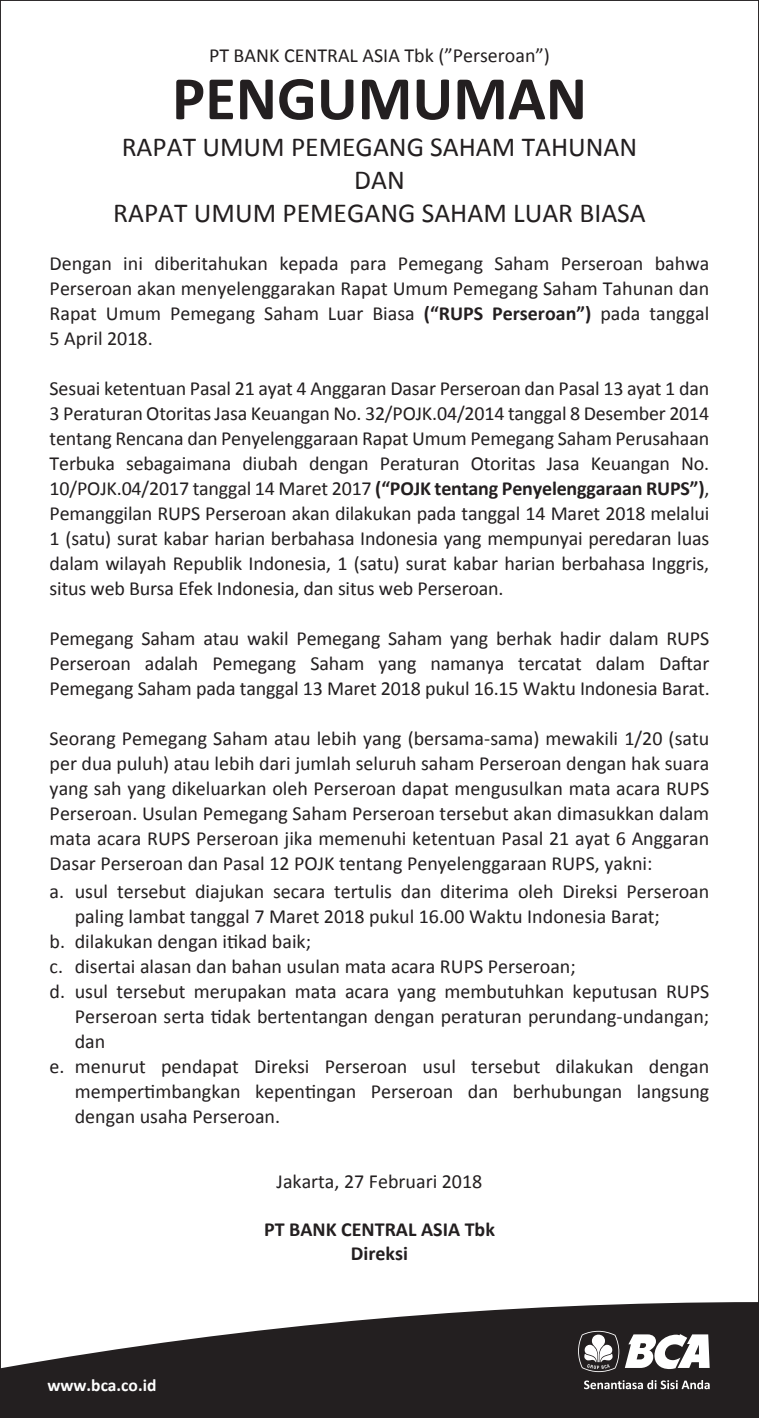
<style>
.page{position:relative;width:759px;height:1418px;background:#fff}
.page>*{position:absolute;margin:0;border:0;box-sizing:border-box;transform-origin:0 0}
.t1{font:700 62.5px "Calibri";color:#231f20}
.t2{font:27.5px/33px "Calibri";color:#231f20;text-align:center}
.t3{font:20px/25px "Calibri";color:#231f20;text-align:justify}
.t4{font:700 20px/24px "Calibri";color:#231f20;text-align:center}
.t5{font:700 17.5px "Calibri";color:#fff}
.s1{font-weight:700}
</style>
<div class="page">
<svg style="left:0;top:1301px;width:758px;height:116px;fill:#231f20"></svg>
<svg style="left:578px;top:1330px;width:131px;height:41px"></svg>
<svg style="left:583px;top:1379px;width:126px;height:10px"></svg>
<p class="t3" style="left:209px;top:43px;width:342px">PT BANK CENTRAL ASIA Tbk (”Perseroan”)</p>
<h1 class="t1" style="left:172px;top:58px;width:416px">PENGUMUMAN</h1>
<h2 class="t2" style="left:113px;top:131px;width:534px">RAPAT UMUM PEMEGANG SAHAM TAHUNAN<br>DAN<br>RAPAT UMUM PEMEGANG SAHAM LUAR BIASA</h2>
<p class="t3" style="left:50px;top:250px;width:661px">Dengan ini diberitahukan kepada para Pemegang Saham Perseroan bahwa Perseroan akan menyelenggarakan Rapat Umum Pemegang Saham Tahunan dan Rapat Umum Pemegang Saham Luar Biasa <span class="s1">(“RUPS Perseroan”)</span> pada tanggal 5 April 2018.</p>
<p class="t3" style="left:50px;top:375px;width:661px">Sesuai ketentuan Pasal 21 ayat 4 Anggaran Dasar Perseroan dan Pasal 13 ayat 1 dan 3 Peraturan Otoritas Jasa Keuangan No. 32/POJK.04/2014 tanggal 8 Desember 2014 tentang Rencana dan Penyelenggaraan Rapat Umum Pemegang Saham Perusahaan Terbuka sebagaimana diubah dengan Peraturan Otoritas Jasa Keuangan No.<br>10/POJK.04/2017 tanggal 14 Maret 2017 <span class="s1">(“POJK tentang Penyelenggaraan RUPS”)</span>, Pemanggilan RUPS Perseroan akan dilakukan pada tanggal 14 Maret 2018 melalui 1 (satu) surat kabar harian berbahasa Indonesia yang mempunyai peredaran luas dalam wilayah Republik Indonesia, 1 (satu) surat kabar harian berbahasa Inggris, situs web Bursa Efek Indonesia, dan situs web Perseroan.</p>
<p class="t3" style="left:50px;top:625px;width:661px">Pemegang Saham atau wakil Pemegang Saham yang berhak hadir dalam RUPS Perseroan adalah Pemegang Saham yang namanya tercatat dalam Daftar Pemegang Saham pada tanggal 13 Maret 2018 pukul 16.15 Waktu Indonesia Barat.</p>
<p class="t3" style="left:50px;top:725px;width:661px">Seorang Pemegang Saham atau lebih yang (bersama-sama) mewakili 1/20 (satu per dua puluh) atau lebih dari jumlah seluruh saham Perseroan dengan hak suara yang sah yang dikeluarkan oleh Perseroan dapat mengusulkan mata acara RUPS Perseroan. Usulan Pemegang Saham Perseroan tersebut akan dimasukkan dalam mata acara RUPS Perseroan jika memenuhi ketentuan Pasal 21 ayat 6 Anggaran Dasar Perseroan dan Pasal 12 POJK tentang Penyelenggaraan RUPS, yakni:</p>
<p class="t3" style="left:50px;top:878px;width:16px">a.</p>
<p class="t3" style="left:50px;top:928px;width:17px">b. c. d.</p>
<p class="t3" style="left:50px;top:1053px;width:16px">e.</p>
<p class="t3" style="left:75px;top:878px;width:635px;text-align:left">usul tersebut diajukan secara tertulis dan diterima oleh Direksi Perseroan paling lambat tanggal 7 Maret 2018 pukul 16.00 Waktu Indonesia Barat; dilakukan dengan itikad baik;<br>disertai alasan dan bahan usulan mata acara RUPS Perseroan;<br>usul tersebut merupakan mata acara yang membutuhkan keputusan RUPS Perseroan serta tidak bertentangan dengan peraturan perundang-undangan; dan<br>menurut pendapat Direksi Perseroan usul tersebut dilakukan dengan mempertimbangkan kepentingan Perseroan dan berhubungan langsung dengan usaha Perseroan.</p>
<p class="t3" style="left:276px;top:1168px;width:207px">Jakarta, 27 Februari 2018</p>
<p class="t4" style="left:264px;top:1217px;width:232px">PT BANK CENTRAL ASIA Tbk<br>Direksi</p>
<p class="t5" style="left:47px;top:1374px;width:110px">www.bca.co.id</p>
</div>
